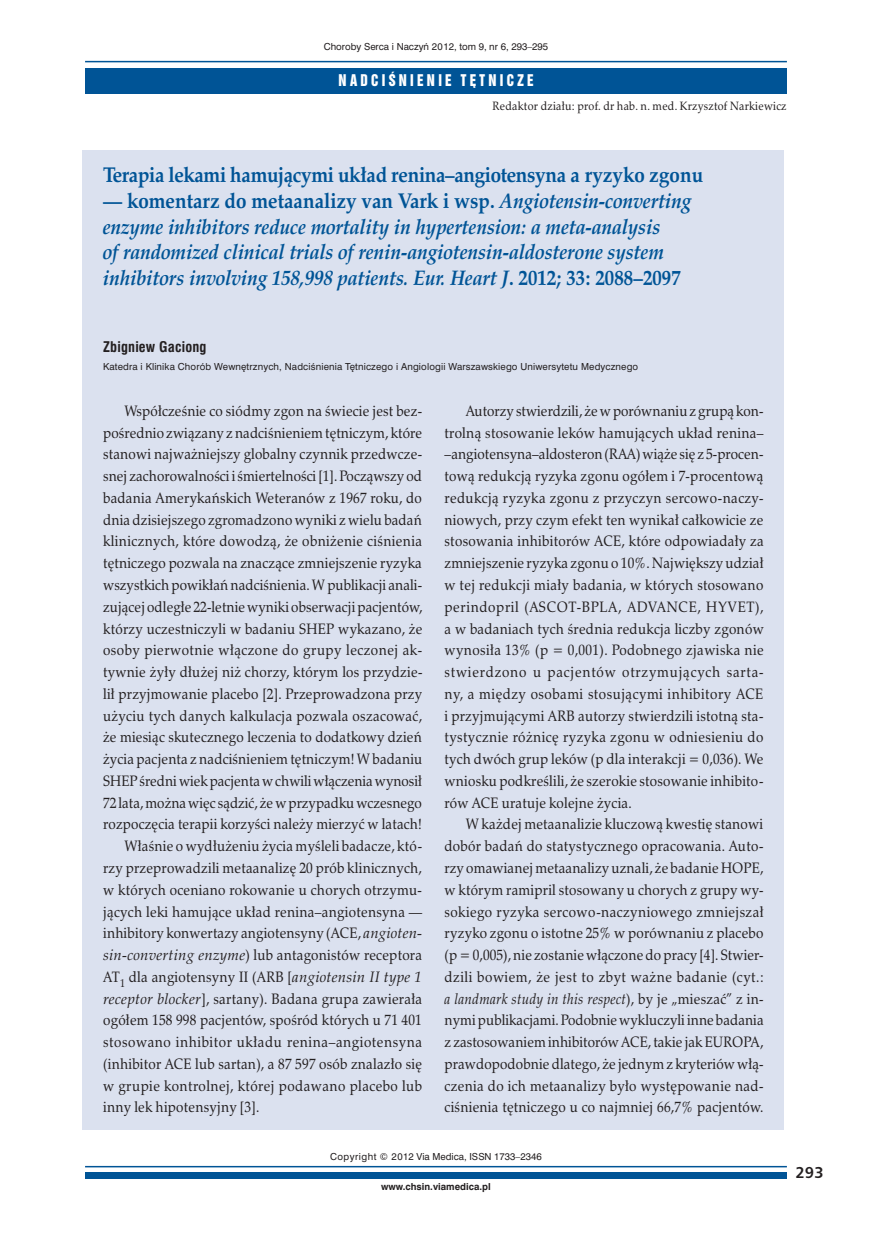
<style>
.page{position:relative;width:872px;height:1234px;background:#fff}
.page>*{position:absolute;margin:0;border:0;box-sizing:border-box;transform-origin:0 0}
.t1{font:italic 700 21px/25.7px "Zapf Calligr PL";color:#005496;scale:.9 1}
.t2{font:700 21px "Zapf Calligr PL";letter-spacing:-.02em;color:#005496;scale:.9 1}
.t3{font:15px/21.8px "Zapf Calligr PL";letter-spacing:.02em;color:#231f20;text-align:justify;scale:.9 1}
.t4{font:15px "Zapf Calligr PL";color:#231f20;scale:.9 1}
.t5{font:15px "Zapf Calligr PL";letter-spacing:.04em;color:#231f20;scale:.9 1}
.t6{font:700 15px "Humnst 777 PL";color:#231f20}
.t7{font:13.5px "Swis 921 PL";color:#fff;scale:.9 1}
.t8{font:700 13.5px "Swis 721 Cn PL";letter-spacing:.015em;color:#231f20}
.t9{font:12px "Zapf Calligr PL";letter-spacing:.025em;color:#231f20;scale:.9 1}
.t10{font:9px "Swis 721 PL";letter-spacing:.015em;color:#231f20}
.t11{font:700 9px "Swis 721 PL";color:#231f20}
.s1{font-style:normal}
.s2{font-style:italic}
</style>
<div class="page">
<div style="left:85px;top:1171px;width:702px;height:7px;background:#005496"></div>
<hr style="left:85px;top:1165px;width:702px;height:2px;background:#005496">
<div style="left:85px;top:68px;width:702px;height:26px;background:#005496"></div>
<hr style="left:85px;top:61px;width:702px;height:1px;background:#005496">
<div style="left:82px;top:150px;width:702px;height:979px;background:#dbe1ef"></div>
<p class="t10" style="left:324px;top:40px;width:226px">Choroby Serca i Naczyń 2012, tom 9, nr 6, 293–295</p>
<p class="t7" style="left:338px;top:71px;width:218px">N A D C I Ś N I E N I E T Ę T N I C Z E</p>
<p class="t9" style="left:492px;top:98px;width:328px">Redaktor działu: prof. dr hab. n. med. Krzysztof Narkiewicz</p>
<h1 class="t2" style="left:103px;top:162px;width:668px">Terapia lekami hamującymi układ renina–angiotensyna a ryzyko zgonu</h1>
<p class="t1" style="left:103px;top:188px;width:655px"><span class="s1">— komentarz do metaanalizy van Vark i wsp.</span> Angiotensin-converting enzyme inhibitors reduce mortality in hypertension: a meta-analysis<br>of randomized clinical trials of renin-angiotensin-aldosterone system inhibitors involving 158,998 patients. Eur. Heart J<span class="s1">. 2012; 33: 2088–2097</span></p>
<p class="t8" style="left:103px;top:338px;width:105px">Zbigniew Gaciong</p>
<p class="t10" style="left:103px;top:361px;width:536px">Katedra i Klinika Chorób Wewnętrznych, Nadciśnienia Tętniczego i Angiologii Warszawskiego Uniwersytetu Medycznego</p>
<p class="t3" style="left:124px;top:400px;width:332px">Współcześnie co siódmy zgon na świecie jest bez-</p>
<p class="t3" style="left:103px;top:421px;width:356px">pośrednio związany z nadciśnieniem tętniczym, które</p>
<p class="t3" style="left:103px;top:443px;width:356px">stanowi najważniejszy globalny czynnik przedwcze-</p>
<p class="t3" style="left:103px;top:465px;width:356px">snej zachorowalności i śmiertelności [1]. Począwszy od</p>
<p class="t3" style="left:103px;top:487px;width:356px">badania Amerykańskich Weteranów z 1967 roku, do</p>
<p class="t3" style="left:103px;top:508px;width:356px">dnia dzisiejszego zgromadzono wyniki z wielu badań</p>
<p class="t3" style="left:103px;top:530px;width:356px">klinicznych, które dowodzą, że obniżenie ciśnienia</p>
<p class="t3" style="left:103px;top:552px;width:355px">tętniczego pozwala na znaczące zmniejszenie ryzyka</p>
<p class="t3" style="left:103px;top:574px;width:356px">wszystkich powikłań nadciśnienia. W publikacji anali-</p>
<p class="t3" style="left:103px;top:595px;width:356px">zującej odległe 22-letnie wyniki obserwacji pacjentów,</p>
<p class="t3" style="left:103px;top:617px;width:356px">którzy uczestniczyli w badaniu SHEP wykazano, że</p>
<p class="t3" style="left:103px;top:639px;width:356px">osoby pierwotnie włączone do grupy leczonej ak-</p>
<p class="t3" style="left:103px;top:661px;width:356px">tywnie żyły dłużej niż chorzy, którym los przydzie-</p>
<p class="t3" style="left:103px;top:682px;width:356px">lił przyjmowanie placebo [2]. Przeprowadzona przy</p>
<p class="t3" style="left:103px;top:704px;width:356px">użyciu tych danych kalkulacja pozwala oszacować,</p>
<p class="t3" style="left:103px;top:726px;width:355px">że miesiąc skutecznego leczenia to dodatkowy dzień</p>
<p class="t3" style="left:103px;top:748px;width:356px">życia pacjenta z nadciśnieniem tętniczym! W badaniu</p>
<p class="t4" style="left:103px;top:771px;width:356px">SHEP średni wiek pacjenta w chwili włączenia wynosił</p>
<p class="t3" style="left:103px;top:791px;width:356px">72 lata, można więc sądzić, że w przypadku wczesnego</p>
<p class="t3" style="left:103px;top:813px;width:356px">rozpoczęcia terapii korzyści należy mierzyć w latach!</p>
<p class="t3" style="left:124px;top:835px;width:332px">Właśnie o wydłużeniu życia myśleli badacze, któ-</p>
<p class="t3" style="left:103px;top:856px;width:355px">rzy przeprowadzili metaanalizę 20 prób klinicznych,</p>
<p class="t3" style="left:103px;top:878px;width:356px">w których oceniano rokowanie u chorych otrzymu-</p>
<p class="t3" style="left:103px;top:900px;width:356px">jących leki hamujące układ renina–angiotensyna —</p>
<p class="t3" style="left:103px;top:922px;width:356px">inhibitory konwertazy angiotensyny (ACE, <span class="s2">angioten-</span></p>
<p class="t3" style="left:103px;top:943px;width:356px"><span class="s2">sin-converting enzyme</span>) lub antagonistów receptora</p>
<p class="t3" style="left:103px;top:965px;width:356px">AT<sub>1</sub> dla angiotensyny II (ARB [<span class="s2">angiotensin II type 1</span></p>
<p class="t3" style="left:103px;top:987px;width:356px"><span class="s2">receptor blocker</span>], sartany). Badana grupa zawierała</p>
<p class="t3" style="left:103px;top:1009px;width:356px">ogółem 158 998 pacjentów, spośród których u 71 401</p>
<p class="t5" style="left:103px;top:1032px;width:356px">stosowano inhibitor układu renina–angiotensyna</p>
<p class="t3" style="left:103px;top:1052px;width:356px">(inhibitor ACE lub sartan), a 87 597 osób znalazło się</p>
<p class="t3" style="left:103px;top:1074px;width:356px">w grupie kontrolnej, której podawano placebo lub</p>
<p class="t3" style="left:103px;top:1096px;width:175px">inny lek hipotensyjny [3].</p>
<p class="t3" style="left:444px;top:400px;width:356px;text-indent:21px">Autorzy stwierdzili, że w porównaniu z grupą kon&shy;trolną stosowanie leków hamujących układ renina– –angiotensyna–aldosteron (RAA) wiąże się z 5-procen&shy;tową redukcją ryzyka zgonu ogółem i 7-procentową redukcją ryzyka zgonu z przyczyn sercowo-naczy&shy;niowych, przy czym efekt ten wynikał całkowicie ze stosowania inhibitorów ACE, które odpowiadały za zmniejszenie ryzyka zgonu o 10%. Największy udział w tej redukcji miały badania, w których stosowano perindopril (ASCOT-BPLA, ADVANCE, HYVET), a w badaniach tych średnia redukcja liczby zgonów wynosiła 13% (p = 0,001). Podobnego zjawiska nie stwierdzono u pacjentów otrzymujących sarta&shy;ny, a między osobami stosującymi inhibitory ACE i przyjmującymi ARB autorzy stwierdzili istotną sta&shy;tystycznie różnicę ryzyka zgonu w odniesieniu do tych dwóch grup leków (p dla interakcji = 0,036). We wniosku podkreślili, że szerokie stosowanie inhibito&shy;rów ACE uratuje kolejne życia.</p>
<p class="t3" style="left:444px;top:813px;width:356px;text-indent:21px">W każdej metaanalizie kluczową kwestię stanowi dobór badań do statystycznego opracowania. Auto&shy;rzy omawianej metaanalizy uznali, że badanie HOPE, w którym ramipril stosowany u chorych z grupy wy&shy;sokiego ryzyka sercowo-naczyniowego zmniejszał ryzyko zgonu o istotne 25% w porównaniu z placebo (p = 0,005), nie zostanie włączone do pracy [4]. Stwier&shy;dzili bowiem, że jest to zbyt ważne badanie (cyt.: <span class="s2">a landmark study in this respect</span>), by je „mieszać” z in&shy;nymi publikacjami. Podobnie wykluczyli inne badania z zastosowaniem inhibitorów ACE, takie jak EUROPA, prawdopodobnie dlatego, że jednym z kryteriów włą&shy;czenia do ich metaanalizy było występowanie nad&shy;ciśnienia tętniczego u co najmniej 66,7% pacjentów.</p>
<p class="t10" style="left:330px;top:1150px;width:213px">Copyright © 2012 Via Medica, ISSN 1733–2346</p>
<p class="t11" style="left:381px;top:1180px;width:111px">www.chsin.viamedica.pl</p>
<p class="t6" style="left:795px;top:1162px;width:30px">293</p>
</div>
